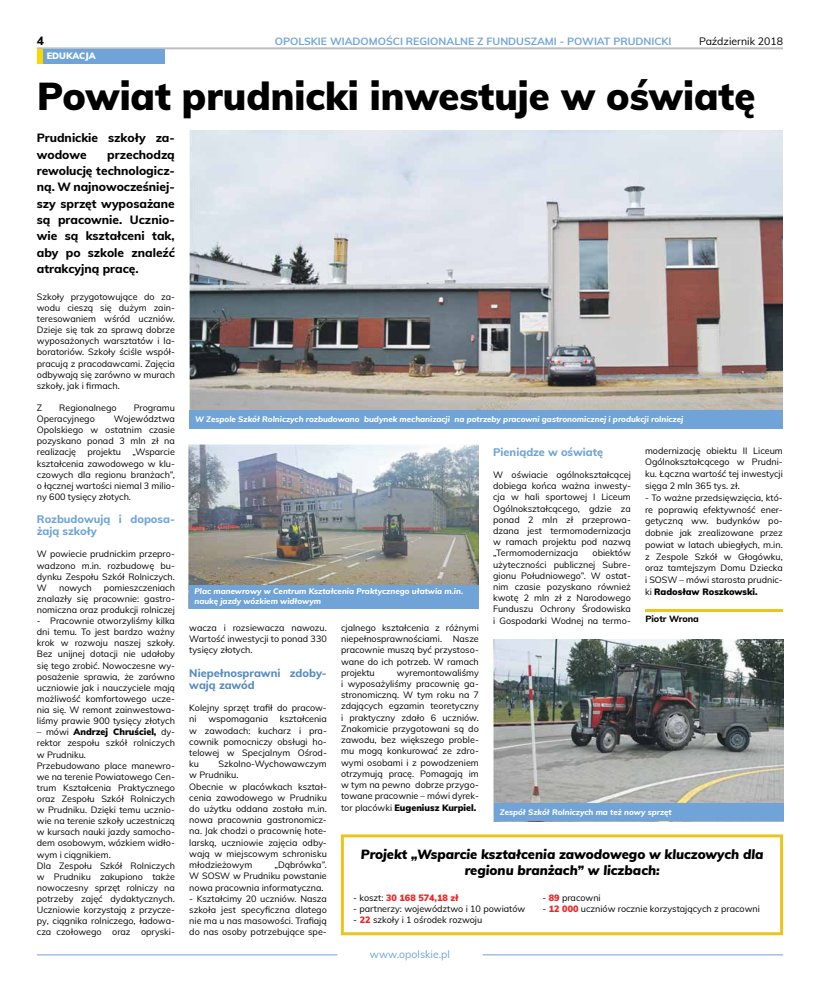
<style>
.page{position:relative;width:820px;height:993px;background:#fff}
.page>*{position:absolute;margin:0;border:0;box-sizing:border-box;transform-origin:0 0}
.t1{font:900 38px "Muli";color:#000}
.t2{font:italic 900 13px/15.6px "Muli";color:#000;text-align:center}
.t3{font:800 12px/16.4px "Muli";color:#000}
.t4{font:800 11px/12.1px "Muli";color:#70a4d8}
.t5{font:800 11px/12.2px "Muli";color:#578bbf}
.t6{font:700 10.5px "Muli";color:#70a4d8}
.t7{font:10.5px "Muli";color:#70a4d8}
.t8{font:10.5px "Muli";color:#000}
.t9{font:9px/11.2px "Muli";color:#000;text-align:justify}
.t10{font:900 9px "Muli";color:#ee2525}
.t11{font:800 9px "Muli";color:#000}
.t12{font:900 9px "Muli";color:#fff}
.t13{font:italic 800 8px/9.6px "Muli";color:#fff}
.s1{font-weight:900}
.s2{font-weight:400;color:#000}
.s3{font-weight:900;color:#ee2525}
</style>
<div class="page">
<hr style="left:37px;top:47px;width:745px;height:2px;background:#bcbec0">
<hr style="left:482px;top:954px;width:300px;height:1px;background:#70a4d8">
<hr style="left:37px;top:954px;width:300px;height:1px;background:#70a4d8">
<div style="left:43px;top:49px;width:121px;height:14px;background:#70a4d8"></div>
<div style="left:37px;top:49px;width:6px;height:14px;background:#fad803"></div>
<hr style="left:645px;top:609px;width:137px;height:2px;background:#e9c51d">
<img style="left:189px;top:130px;width:593px;height:280px">
<img style="left:189px;top:444px;width:289px;height:141px">
<img style="left:493px;top:639px;width:289px;height:182px">
<div style="left:341px;top:834px;width:441px;height:100px;border:3px solid #e9c51d"></div>
<div style="left:189px;top:410px;width:594px;height:19px;background:#70a4d8"></div>
<div style="left:189px;top:585px;width:289px;height:23px;background:#70a4d8"></div>
<div style="left:493px;top:803px;width:290px;height:17px;background:#70a4d8"></div>
<h3 class="t3" style="left:37px;top:32px;width:9px">4</h3>
<p class="t12" style="left:47px;top:50px;width:50px">EDUKACJA</p>
<p class="t6" style="left:275px;top:33px;width:398px">OPOLSKIE WIADOMOŚCI REGIONALNE Z FUNDUSZAM I - POWIAT PRUDN ICKI</p>
<p class="t8" style="left:698px;top:33px;width:86px">Październik 2018</p>
<h1 class="t1" style="left:37px;top:68px;width:719px">Powiat prudnicki inwestuje w oświatę</h1>
<h3 class="t3" style="left:37px;top:129px;width:139px">Prudnickie szkoły za&shy;wodowe</h3>
<h3 class="t3" style="left:37px;top:145px;width:139px;text-align:justify;text-indent:70px">przechodzą rewolucję technologicz&shy;ną. W najnowocześniej&shy;szy sprzęt wyposażane są pracownie. Ucznio&shy;wie są kształceni tak, aby po szkole znaleźć atrakcyjną pracę.</h3>
<p class="t9" style="left:37px;top:290px;width:139px">Szkoły przygotowujące do za&shy;wodu cieszą się dużym zain&shy;teresowaniem wśród uczniów.<br>Dzieje się tak za sprawą dobrze wyposażonych warsztatów i la&shy;boratoriów. Szkoły ściśle współ&shy;pracują z pracodawcami. Zajęcia odbywają się zarówno w murach szkoły, jak i firmach.</p>
<p class="t9" style="left:37px;top:401px;width:7px">Z</p>
<p class="t9" style="left:59px;top:401px;width:59px">Regionalnego</p>
<p class="t9" style="left:134px;top:401px;width:43px">Programu</p>
<p class="t9" style="left:37px;top:412px;width:59px">Operacyjnego</p>
<p class="t9" style="left:37px;top:413px;width:139px;text-indent:77px">Województwa Opolskiego w ostatnim czasie pozyskano ponad 3 mln zł na realizację projektu „Wsparcie kształcenia zawodowego w klu&shy;czowych dla regionu branżach”, o łącznej wartości niemal 3 milio&shy;ny 600 tysięcy złotych.</p>
<p class="t4" style="left:37px;top:512px;width:139px">Rozbudowują i doposa&shy;żają szkoły</p>
<p class="t9" style="left:37px;top:548px;width:139px">W powiecie prudnickim przepro&shy;wadzono m.in. rozbudowę bu&shy;dynku Zespołu Szkół Rolniczych.<br>W</p>
<p class="t13" style="left:195px;top:413px;width:489px">W Zespole Szkół Rolniczych rozbudowano budynek mechanizacji na potrzeby pracowni gastronomicznej i produkcji rolniczej</p>
<p class="t9" style="left:644px;top:444px;width:139px;line-height:11.8px">modernizację obiektu II Liceum Ogólnokształcącego w Prudni&shy;ku. Łączna wartość tej inwestycji sięga 2 mln 365 tys. zł.</p>
<p class="t9" style="left:644px;top:491px;width:139px;line-height:11.8px">- To ważne przedsięwzięcia, któ&shy;re poprawią efektywność ener&shy;getyczną ww. budynków po&shy;dobnie jak zrealizowane przez powiat w latach ubiegłych, m.in. z Zespole Szkół w Głogówku, oraz tamtejszym Domu Dziecka i SOSW – mówi starosta prudnic&shy;ki <span class="s1">Radosław Roszkowski.</span></p>
<p class="t4" style="left:493px;top:445px;width:112px">Pieniądze w oświatę</p>
<p class="t9" style="left:493px;top:468px;width:139px">W oświacie ogólnokształcącej dobiega końca ważna inwesty&shy;cja w hali sportowej I Liceum Ogólnokształcącego, gdzie za ponad 2 mln zł przeprowa&shy;dzana jest termomodernizacja w ramach projektu pod nazwą „Termomodernizacja</p>
<p class="t9" style="left:493px;top:547px;width:139px;text-indent:99px">obiektów użyteczności publicznej Subre&shy;gionu Południowego”. W ostat&shy;nim czasie pozyskano również kwotę 2 mln zł z Narodowego Funduszu Ochrony Środowiska i Gospodarki Wodnej na termo-</p>
<p class="t9" style="left:37px;top:581px;width:139px;text-indent:67px">pomieszczeniach znalazły się pracownie: gastro&shy;nomiczna oraz produkcji rolniczej</p>
<p class="t9" style="left:37px;top:614px;width:139px">- Pracownie otworzyliśmy kilka dni temu. To jest bardzo ważny krok w rozwoju naszej szkoły.<br>Bez unijnej dotacji nie udałoby się tego zrobić. Nowoczesne wy&shy;posażenie sprawia, że zarówno uczniowie jak i nauczyciele mają możliwość komfortowego ucze&shy;nia się. W remont zainwestowa&shy;liśmy prawie 900 tysięcy złotych</p>
<p class="t9" style="left:37px;top:725px;width:139px;text-align:left">– mówi <span class="s1">Andrzej Chruściel,</span> dy&shy;rektor zespołu szkół rolniczych w Prudniku.<br>Przebudowano place manewro&shy;we na terenie Powiatowego Cen&shy;trum Kształcenia Praktycznego oraz Zespołu Szkół Rolniczych w Prudniku. Dzięki temu ucznio&shy;wie na terenie szkoły uczestniczą w kursach nauki jazdy samocho&shy;dem osobowym, wózkiem widło&shy;wym i ciągnikiem.<br>Dla Zespołu Szkół Rolniczych w Prudniku zakupiono także nowoczesny sprzęt rolniczy na potrzeby zajęć dydaktycznych.<br>Uczniowie korzystają z przycze&shy;py, ciągnika rolniczego, ładowa&shy;cza czołowego oraz opryski-</p>
<p class="t9" style="left:59px;top:581px;width:34px">nowych</p>
<p class="t13" style="left:194px;top:586px;width:270px">Plac manewrowy w Centrum Kształcenia Praktycznego ułatwia m.in. naukę jazdy wózkiem widłowym</p>
<p class="t11" style="left:645px;top:612px;width:55px">Piotr Wrona</p>
<p class="t9" style="left:341px;top:621px;width:139px">cjalnego kształcenia z różnymi niepełnosprawnościami. Nasze pracownie muszą być przystoso&shy;wane do ich potrzeb. W ramach projektu</p>
<p class="t9" style="left:189px;top:621px;width:139px">wacza i rozsiewacza nawozu.<br>Wartość inwestycji to ponad 330 tysięcy złotych.</p>
<p class="t5" style="left:189px;top:665px;width:139px">Niepełnosprawni zdoby&shy;wają zawód</p>
<p class="t9" style="left:189px;top:701px;width:139px">Kolejny sprzęt trafił do pracow&shy;ni</p>
<p class="t9" style="left:341px;top:666px;width:139px;text-indent:56px">wyremontowaliśmy i wyposażyliśmy pracownię ga&shy;stronomiczną. W tym roku na 7 zdających egzamin teoretyczny i praktyczny zdało 6 uczniów.<br>Znakomicie przygotowani są do zawodu, bez większego proble&shy;mu mogą konkurować ze zdro&shy;wymi osobami i z powodzeniem otrzymują pracę. Pomagają im w tym na pewno dobrze przygo&shy;towane pracownie – mówi dyrek&shy;tor placówki <span class="s1">Eugeniusz Kurpiel.</span></p>
<p class="t9" style="left:189px;top:713px;width:139px;text-indent:90px">kształcenia w zawodach: kucharz i pra&shy;cownik pomocniczy obsługi ho&shy;telowej w Specjalnym Ośrod&shy;ku</p>
<p class="t9" style="left:208px;top:713px;width:61px">wspomagania</p>
<p class="t9" style="left:189px;top:757px;width:139px;text-align:left;text-indent:29px">Szkolno-Wychowawczym w Prudniku.<br>Obecnie w placówkach kształ&shy;cenia zawodowego w Prudniku do użytku oddana została m.in. nowa pracownia gastronomicz&shy;na. Jak chodzi o pracownię hote&shy;larską, uczniowie zajęcia odby&shy;wają w miejscowym schronisku młodzieżowym</p>
<p class="t13" style="left:499px;top:806px;width:173px">Zespół Szkół Rolniczych ma też nowy sprzęt</p>
<h2 class="t2" style="left:361px;top:845px;width:404px">Projekt „Wsparcie kształcenia zawodowego w kluczowych dla regionu branżach” w liczbach:</h2>
<p class="t10" style="left:353px;top:890px;width:107px"><span class="s2">- koszt:</span> 30 168 574,18 zł</p>
<p class="t9" style="left:353px;top:902px;width:173px">- partnerzy: województwo i 10 powiatów</p>
<p class="t9" style="left:353px;top:913px;width:130px">- <span class="s3">22</span> szkoły i 1 ośrodek rozwoju</p>
<p class="t9" style="left:189px;top:858px;width:139px;text-indent:85px">„Dąbrówka”.<br>W SOSW w Prudniku powstanie nowa pracownia informatyczna.</p>
<p class="t9" style="left:189px;top:892px;width:139px">- Kształcimy 20 uczniów. Nasza szkoła jest specyficzna dlatego nie ma u nas masowości. Trafiają do nas osoby potrzebujące spe-</p>
<p class="t9" style="left:542px;top:891px;width:60px">- <span class="s3">89</span> pracowni</p>
<p class="t9" style="left:542px;top:902px;width:219px">- <span class="s3">12 000</span> uczniów rocznie korzystających z pracowni</p>
<p class="t7" style="left:370px;top:945px;width:82px">www.opolskie.pl</p>
</div>
